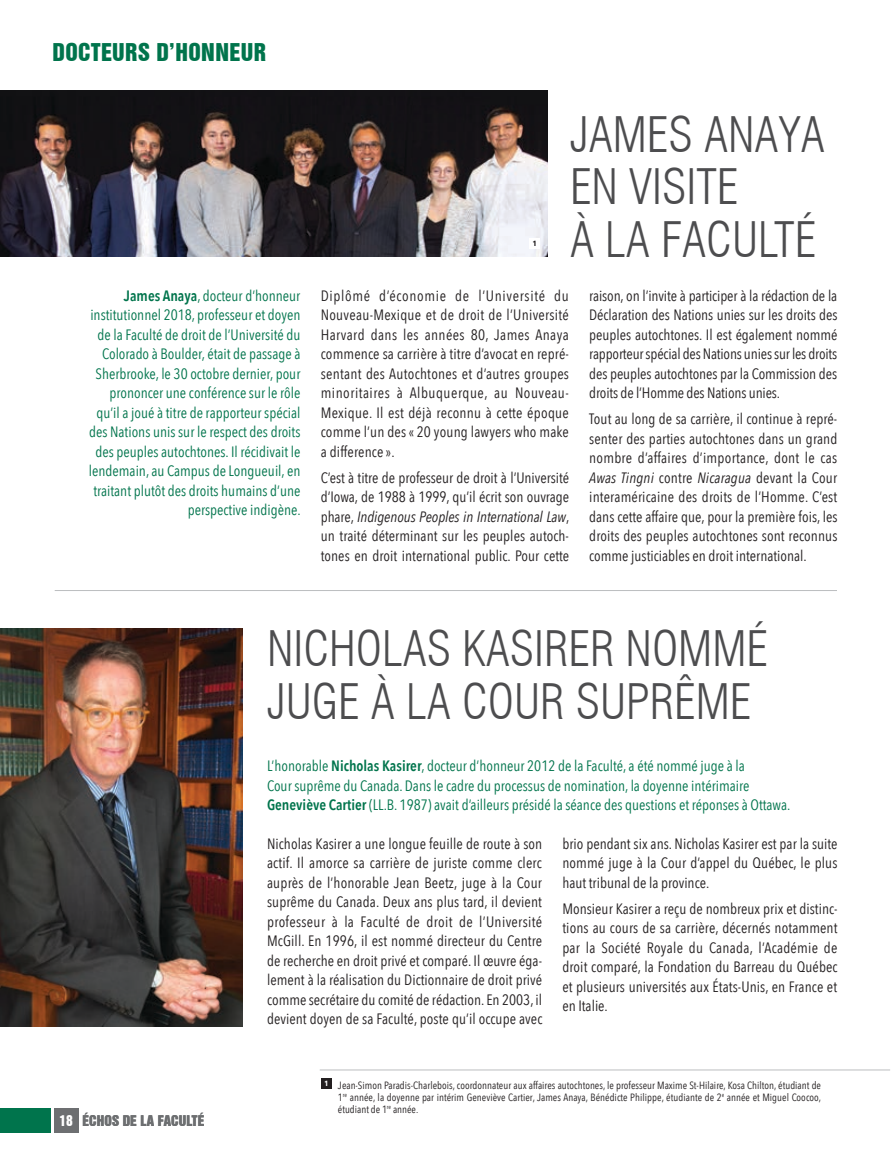
<style>
.page{position:relative;width:891px;height:1161px;background:#fff}
.page>*{position:absolute;margin:0;border:0;box-sizing:border-box;transform-origin:0 0}
.t1{font:300 condensed 47.85px/52.5px "Swiss 721 BT";color:#4d4d4f}
.t2{font:22.5px "Swiss 921 BT Regular A";letter-spacing:.02em;color:#00744c}
.t3{font:15px/19.5px "Avenir Next Condensed";letter-spacing:.005em;color:#231f20;text-align:justify}
.t4{font:15px/19.5px "Avenir Next Condensed";color:#00744c;text-align:right}
.t5{font:13.5px "Swiss 921 BT Regular A";letter-spacing:.01em;color:#6d6f71}
.t6{font:13.5px "Swiss 921 BT Regular A";color:#fff}
.t7{font:10.5px/12px "Avenir Next Condensed";letter-spacing:.005em;color:#231f20;text-align:justify}
.t8{font:700 7.5px "Avenir Next Condensed";color:#fff}
.t9{font:700 7.5px "Avenir Next Condensed";color:#231f20}
.s1{font-weight:600}
.s2{font-style:italic}
</style>
<div class="page">
<div style="left:54px;top:1108px;width:24px;height:24px;background:#6d6f71"></div>
<div style="left:0;top:1108px;width:51px;height:24px;background:#00744c"></div>
<img style="left:0;top:90px;width:548px;height:167px">
<img style="left:0;top:628px;width:243px;height:398px">
<hr style="left:320px;top:1070px;width:570px;height:1px;background:#bcbec0">
<div style="left:321px;top:1079px;width:10px;height:10px;background:#231f20"></div>
<div style="left:530px;top:238px;width:10px;height:10px;background:#fff"></div>
<hr style="left:55px;top:590px;width:782px;height:1px;background:#bcbec0">
<h2 class="t2" style="left:52px;top:38px;width:215px">DOCTEURS D’HONNEUR</h2>
<p class="t4" style="left:89px;top:285px;width:213px"><span class="s1">James Anaya</span>, docteur d’honneur institutionnel 2018, professeur et doyen de la Faculté de droit de l’Université du Colorado à Boulder, était de passage à Sherbrooke, le 30 octobre dernier, pour prononcer une conférence sur le rôle qu’il a joué à titre de rapporteur spécial des Nations unis sur le respect des droits des peuples autochtones. Il récidivait le lendemain, au Campus de Longueuil, en traitant plutôt des droits humains d’une perspective indigène.</p>
<p class="t9" style="left:533px;top:239px;width:5px">1</p>
<h1 class="t1" style="left:570px;top:108px;width:256px">JAMES ANAYA<br>EN VISITE<br>À LA FACULTÉ</h1>
<p class="t3" style="left:321px;top:285px;width:250px">Diplômé d’économie de l’Université du Nouveau-Mexique et de droit de l’Université Harvard dans les années 80, James Anaya commence sa carrière à titre d’avocat en repré&shy;sentant des Autochtones et d’autres groupes minoritaires à Albuquerque, au Nouveau-Mexique. Il est déjà reconnu à cette époque comme l’un des « 20 young lawyers who make a difference ».</p>
<p class="t3" style="left:321px;top:467px;width:250px">C’est à titre de professeur de droit à l’Université d’Iowa, de 1988 à 1999, qu’il écrit son ouvrage phare, <span class="s2">Indigenous Peoples in International Law</span>, un traité déterminant sur les peuples autoch&shy;tones en droit international public. Pour cette</p>
<p class="t3" style="left:589px;top:285px;width:250px">raison, on l’invite à participer à la rédaction de la Déclaration des Nations unies sur les droits des peuples autochtones. Il est également nommé rapporteur spécial des Nations unies sur les droits des peuples autochtones par la Commission des droits de l’Homme des Nations unies.</p>
<p class="t3" style="left:589px;top:409px;width:250px">Tout au long de sa carrière, il continue à repré&shy;senter des parties autochtones dans un grand nombre d’affaires d’importance, dont le cas <span class="s2">Awas Tingni</span> contre <span class="s2">Nicaragua</span> devant la Cour interaméricaine des droits de l’Homme. C’est dans cette affaire que, pour la première fois, les droits des peuples autochtones sont reconnus comme justiciables en droit international.</p>
<h1 class="t1" style="left:267px;top:622px;width:503px">NICHOLAS KASIRER NOMMÉ<br>JUGE À LA COUR SUPRÊME</h1>
<p class="t4" style="left:267px;top:755px;width:525px;text-align:left">L’honorable <span class="s1">Nicholas Kasirer</span>, docteur d’honneur 2012 de la Faculté, a été nommé juge à la<br>Cour suprême du Canada. Dans le cadre du processus de nomination, la doyenne intérimaire<br><span class="s1">Geneviève Cartier</span> (LL.B. 1987) avait d’ailleurs présidé la séance des questions et réponses à Ottawa.</p>
<p class="t6" style="left:59px;top:1112px;width:15px">18</p>
<p class="t5" style="left:83px;top:1112px;width:123px">ÉCHOS DE LA FACULTÉ</p>
<p class="t3" style="left:267px;top:833px;width:277px">Nicholas Kasirer a une longue feuille de route à son actif. Il amorce sa carrière de juriste comme clerc auprès de l’honorable Jean Beetz, juge à la Cour suprême du Canada. Deux ans plus tard, il devient professeur à la Faculté de droit de l’Université McGill. En 1996, il est nommé directeur du Centre de recherche en droit privé et comparé. Il œuvre éga&shy;lement à la réalisation du Dictionnaire de droit privé comme secrétaire du comité de rédaction. En 2003, il devient doyen de sa Faculté, poste qu’il occupe avec</p>
<p class="t3" style="left:562px;top:833px;width:277px">brio pendant six ans. Nicholas Kasirer est par la suite nommé juge à la Cour d’appel du Québec, le plus haut tribunal de la province.</p>
<p class="t3" style="left:562px;top:898px;width:277px">Monsieur Kasirer a reçu de nombreux prix et distinc&shy;tions au cours de sa carrière, décernés notamment par la Société Royale du Canada, l’Académie de droit comparé, la Fondation du Barreau du Québec et plusieurs universités aux États-Unis, en France et en Italie.</p>
<p class="t8" style="left:324px;top:1079px;width:5px">1</p>
<p class="t7" style="left:338px;top:1079px;width:485px">Jean-Simon Paradis-Charlebois, coordonnateur aux affaires autochtones, le professeur Maxime St-Hilaire, Kosa Chilton, étudiant de 1<sup>re</sup> année, la doyenne par intérim Geneviève Cartier, James Anaya, Bénédicte Philippe, étudiante de 2<sup>e</sup> année et Miguel Coocoo, étudiant de 1<sup>re</sup> année.</p>
</div>
